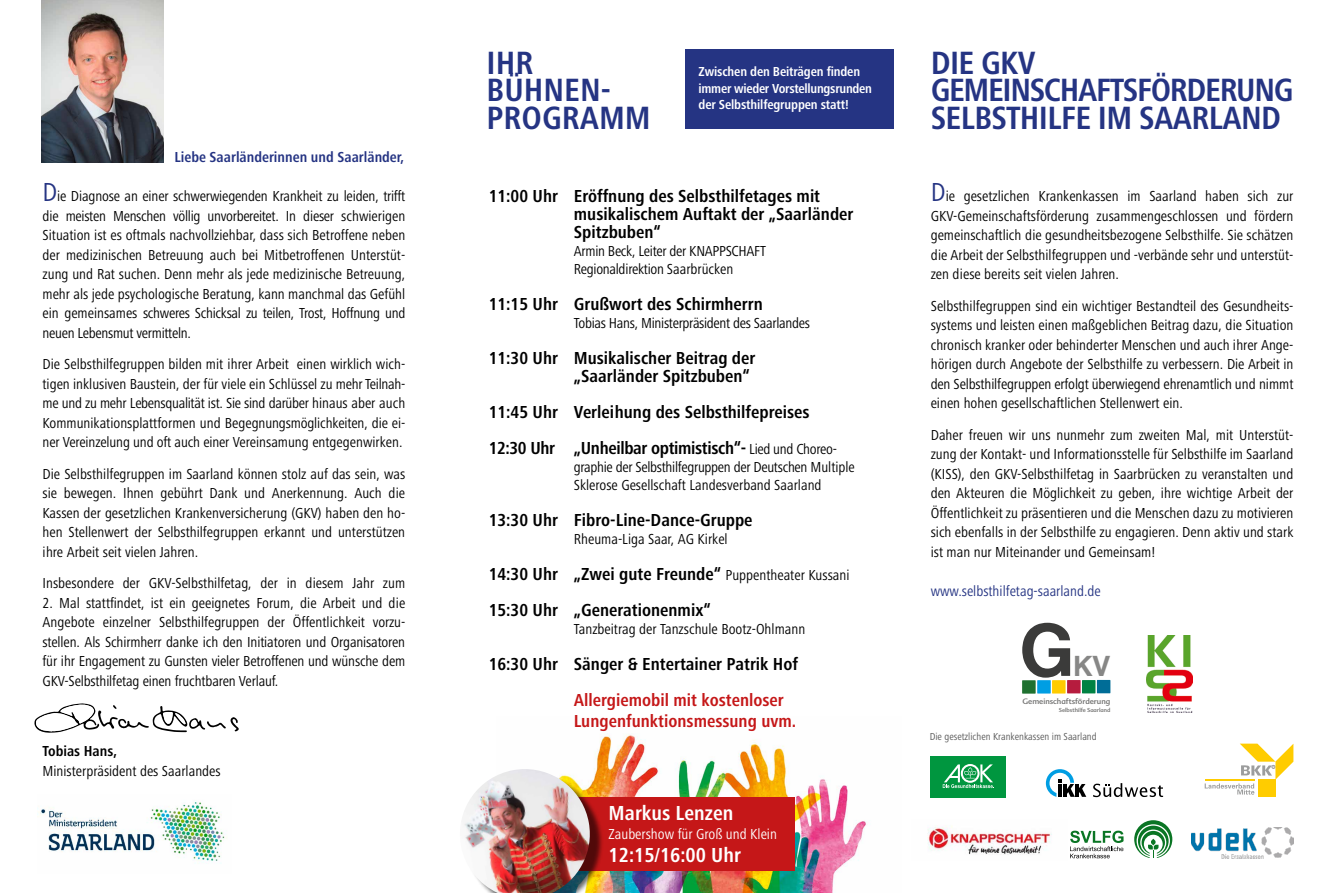
<style>
.page{position:relative;width:1336px;height:893px;background:#fff}
.page>*{position:absolute;margin:0;border:0;box-sizing:border-box;transform-origin:0 0}
.t1{font:77.4px "Coolvetica Rg";color:#3b3b3a}
.t2{font:700 condensed 33.45px/27.8px "Frutiger Next Pro";letter-spacing:-.02em;color:#253483}
.t3{font:700 condensed 33.45px/27.8px "Frutiger Next Pro";color:#253483}
.t4{font:30.3px "Coolvetica Rg";color:#878786}
.t5{font:700 condensed 21px "Frutiger Next Pro";color:#fff}
.t6{font:700 condensed 18px/18px "Frutiger Next Pro";color:#000}
.t7{font:700 condensed 18px/21px "Frutiger Next Pro";color:#c51718}
.t8{font:condensed 15px/19.5px "Frutiger Next Pro";color:#000;text-align:justify}
.t9{font:condensed 15px/18px "Frutiger Next Pro";letter-spacing:-.02em;color:#000}
.t10{font:700 condensed 15px "Frutiger Next Pro";color:#253483}
.t11{font:condensed 15px "Frutiger Next Pro";color:#253483}
.t12{font:condensed 15px "Frutiger Next Pro";color:#fff}
.t13{font:700 condensed 15px "Frutiger Next Pro";color:#000}
.t14{font:700 condensed 13.5px/16.5px "Frutiger Next Pro";letter-spacing:-.01em;color:#fff}
.t15{font:condensed 10.5px "Frutiger Next Pro";color:#565656}
.t16{font:7.65px "Advert";color:#6f6f6e}
.t17{font:5.55px "Advert";color:#6f6f6e}
.s1{font-size:27px;color:#253483}
.s2{font-weight:400;font-size:15px}
</style>
<div class="page">
<img style="left:594px;top:733px;width:273px;height:160px">
<div style="left:684px;top:50px;width:209px;height:79px;background:#253483"></div>
<img style="left:41px;top:0;width:122px;height:162px">
<div style="left:562px;top:797px;width:232px;height:74px;background:#c51718"></div>
<div style="left:464px;top:773px;width:140px;height:120px;background:#000;opacity:.59"></div>
<img style="left:464px;top:769px;width:130px;height:124px">
<img style="left:37px;top:802px;width:190px;height:62px">
<div style="left:930px;top:756px;width:75px;height:41px;background:#00963f"></div>
<svg style="left:942px;top:764px;width:52px;height:24px"></svg>
<svg style="left:1045px;top:769px;width:41px;height:28px"></svg>
<svg style="left:1093px;top:783px;width:69px;height:14px"></svg>
<div style="left:1257px;top:780px;width:18px;height:17px;background:#fc0"></div>
<svg style="left:1204px;top:744px;width:89px;height:51px"></svg>
<svg style="left:1134px;top:820px;width:38px;height:38px"></svg>
<svg style="left:1070px;top:831px;width:53px;height:27px"></svg>
<img style="left:1191px;top:827px;width:102px;height:31px">
<img style="left:1146px;top:635px;width:46px;height:78px">
<div style="left:1096px;top:680px;width:14px;height:13px;background:#006d97"></div>
<div style="left:1051px;top:680px;width:14px;height:13px;background:#fc0"></div>
<div style="left:1066px;top:680px;width:14px;height:13px;background:#b61c3e"></div>
<div style="left:1081px;top:680px;width:14px;height:13px;background:#008243"></div>
<div style="left:1021px;top:680px;width:14px;height:14px;background:#1f7130"></div>
<div style="left:1037px;top:680px;width:13px;height:13px;background:#009ee3"></div>
<img style="left:928px;top:826px;width:124px;height:29px">
<svg style="left:34px;top:703px;width:205px;height:30px"></svg>
<p class="t10" style="left:174px;top:148px;width:231px">Liebe Saarländerinnen und Saarländer,</p>
<p class="t8" style="left:43px;top:186px;width:364px"><span class="s1">D</span>ie Diagnose an einer schwerwiegenden Krankheit zu leiden, trifft die meisten Menschen völlig unvorbereitet. In dieser schwierigen Situation ist es oftmals nachvollziehbar, dass sich Betroffene neben der medizinischen Betreuung auch bei Mitbetroffenen Unterstüt&shy;zung und Rat suchen. Denn mehr als jede medizinische Betreuung, mehr als jede psychologische Beratung, kann manchmal das Gefühl ein gemeinsames schweres Schicksal zu teilen, Trost, Hoffnung und neuen Lebensmut vermitteln.</p>
<p class="t8" style="left:43px;top:354px;width:364px">Die Selbsthilfegruppen bilden mit ihrer Arbeit einen wirklich wich&shy;tigen inklusiven Baustein, der für viele ein Schlüssel zu mehr Teilnah&shy;me und zu mehr Lebensqualität ist. Sie sind darüber hinaus aber auch Kommunikationsplattformen und Begegnungsmöglichkeiten, die ei&shy;ner Vereinzelung und oft auch einer Vereinsamung entgegenwirken.</p>
<p class="t8" style="left:43px;top:464px;width:364px">Die Selbsthilfegruppen im Saarland können stolz auf das sein, was sie bewegen. Ihnen gebührt Dank und Anerkennung. Auch die Kassen der gesetzlichen Krankenversicherung (GKV) haben den ho&shy;hen Stellenwert der Selbsthilfegruppen erkannt und unterstützen ihre Arbeit seit vielen Jahren.</p>
<p class="t8" style="left:43px;top:573px;width:364px">Insbesondere der GKV-Selbsthilfetag, der in diesem Jahr zum</p>
<p class="t8" style="left:43px;top:593px;width:364px">2. Mal stattfindet, ist ein geeignetes Forum, die Arbeit und die Angebote einzelner Selbsthilfegruppen der Öffentlichkeit vorzu&shy;stellen. Als Schirmherr danke ich den Initiatoren und Organisatoren für ihr Engagement zu Gunsten vieler Betroffenen und wünsche dem GKV-Selbsthilfetag einen fruchtbaren Verlauf.</p>
<p class="t13" style="left:43px;top:743px;width:76px">Tobias Hans,</p>
<p class="t8" style="left:43px;top:761px;width:180px">Ministerpräsident des Saarlandes</p>
<h2 class="t3" style="left:486px;top:49px;width:166px">IHR<br>BÜHNEN-<br>PROGRAMM</h2>
<p class="t14" style="left:698px;top:64px;width:175px">Zwischen den Beiträgen finden immer wieder Vorstellungsrunden der Selbsthilfegruppen statt!</p>
<p class="t6" style="left:573px;top:187px;width:281px;text-indent:-85px">11:00 Uhr Eröffnung des Selbsthilfetages mit musikalischem Auftakt der „Saarländer<br>Spitzbuben“</p>
<p class="t9" style="left:573px;top:242px;width:193px">Armin Beck, Leiter der KNAPPSCHAFT<br>Regionaldirektion Saarbrücken</p>
<p class="t6" style="left:488px;top:295px;width:275px">11:15 Uhr Grußwort des Schirmherrn</p>
<p class="t9" style="left:573px;top:314px;width:237px">Tobias Hans, Ministerpräsident des Saarlandes</p>
<p class="t6" style="left:573px;top:349px;width:183px;text-indent:-85px">11:30 Uhr Musikalischer Beitrag der „Saarländer Spitzbuben“</p>
<p class="t6" style="left:488px;top:394px;width:349px;line-height:36px">11:45 Uhr Verleihung des Selbsthilfepreises<br>12:30 Uhr „Unheilbar optimistisch“- <span class="s2">Lied und Choreo-</span></p>
<p class="t8" style="left:573px;top:458px;width:282px;line-height:18px">graphie der Selbsthilfegruppen der Deutschen Multiple<br>Sklerose Gesellschaft Landesverband Saarland</p>
<p class="t6" style="left:488px;top:511px;width:265px">13:30 Uhr Fibro-Line-Dance-Gruppe</p>
<p class="t8" style="left:573px;top:529px;width:155px">Rheuma-Liga Saar, AG Kirkel</p>
<p class="t6" style="left:488px;top:556px;width:362px;line-height:36px">14:30 Uhr „Zwei gute Freunde“ <span class="s2">Puppentheater Kussani<br></span>15:30 Uhr „Generationenmix“</p>
<p class="t8" style="left:573px;top:619px;width:233px">Tanzbeitrag der Tanzschule Bootz-Ohlmann</p>
<p class="t6" style="left:488px;top:655px;width:311px">16:30 Uhr Sänger &amp; Entertainer Patrik Hof</p>
<p class="t7" style="left:573px;top:690px;width:224px">Allergiemobil mit kostenloser<br>Lungenfunktionsmessung uvm.</p>
<h3 class="t5" style="left:608px;top:801px;width:126px">Markus Lenzen</h3>
<p class="t12" style="left:608px;top:826px;width:170px">Zaubershow für Groß und Klein</p>
<h3 class="t5" style="left:608px;top:843px;width:134px">12:15/16:00 Uhr</h3>
<h2 class="t2" style="left:930px;top:49px;width:364px">DIE GKV<br>GEMEINSCHAFTSFÖRDERUNG<br>SELBSTHILFE IM SAARLAND</h2>
<p class="t8" style="left:930px;top:186px;width:364px"><span class="s1">D</span>ie gesetzlichen Krankenkassen im Saarland haben sich zur GKV-Gemeinschaftsförderung zusammengeschlossen und fördern gemeinschaftlich die gesundheitsbezogene Selbsthilfe. Sie schätzen die Arbeit der Selbsthilfegruppen und -verbände sehr und unterstüt&shy;zen diese bereits seit vielen Jahren.</p>
<p class="t8" style="left:930px;top:296px;width:364px">Selbsthilfegruppen sind ein wichtiger Bestandteil des Gesundheits&shy;systems und leisten einen maßgeblichen Beitrag dazu, die Situation chronisch kranker oder behinderter Menschen und auch ihrer Ange&shy;hörigen durch Angebote der Selbsthilfe zu verbessern. Die Arbeit in den Selbsthilfegruppen erfolgt überwiegend ehrenamtlich und nimmt einen hohen gesellschaftlichen Stellenwert ein.</p>
<p class="t8" style="left:930px;top:425px;width:364px">Daher freuen wir uns nunmehr zum zweiten Mal, mit Unterstüt&shy;zung der Kontakt- und Informationsstelle für Selbsthilfe im Saarland (KISS), den GKV-Selbsthilfetag in Saarbrücken zu veranstalten und den Akteuren die Möglichkeit zu geben, ihre wichtige Arbeit der Öffentlichkeit zu präsentieren und die Menschen dazu zu motivieren sich ebenfalls in der Selbsthilfe zu engagieren. Denn aktiv und stark ist man nur Miteinander und Gemeinsam!</p>
<p class="t11" style="left:930px;top:582px;width:171px">www.selbsthilfetag-saarland.de</p>
<h1 class="t1" style="left:1020px;top:605px;width:53px">G</h1>
<h3 class="t4" style="left:1074px;top:648px;width:38px">KV</h3>
<p class="t16" style="left:1022px;top:697px;width:89px">Gemeinschaftsförderung</p>
<p class="t17" style="left:1058px;top:707px;width:53px">Selbsthilfe Saarland</p>
<p class="t15" style="left:929px;top:731px;width:168px">Die gesetzlichen Krankenkassen im Saarland</p>
</div>
